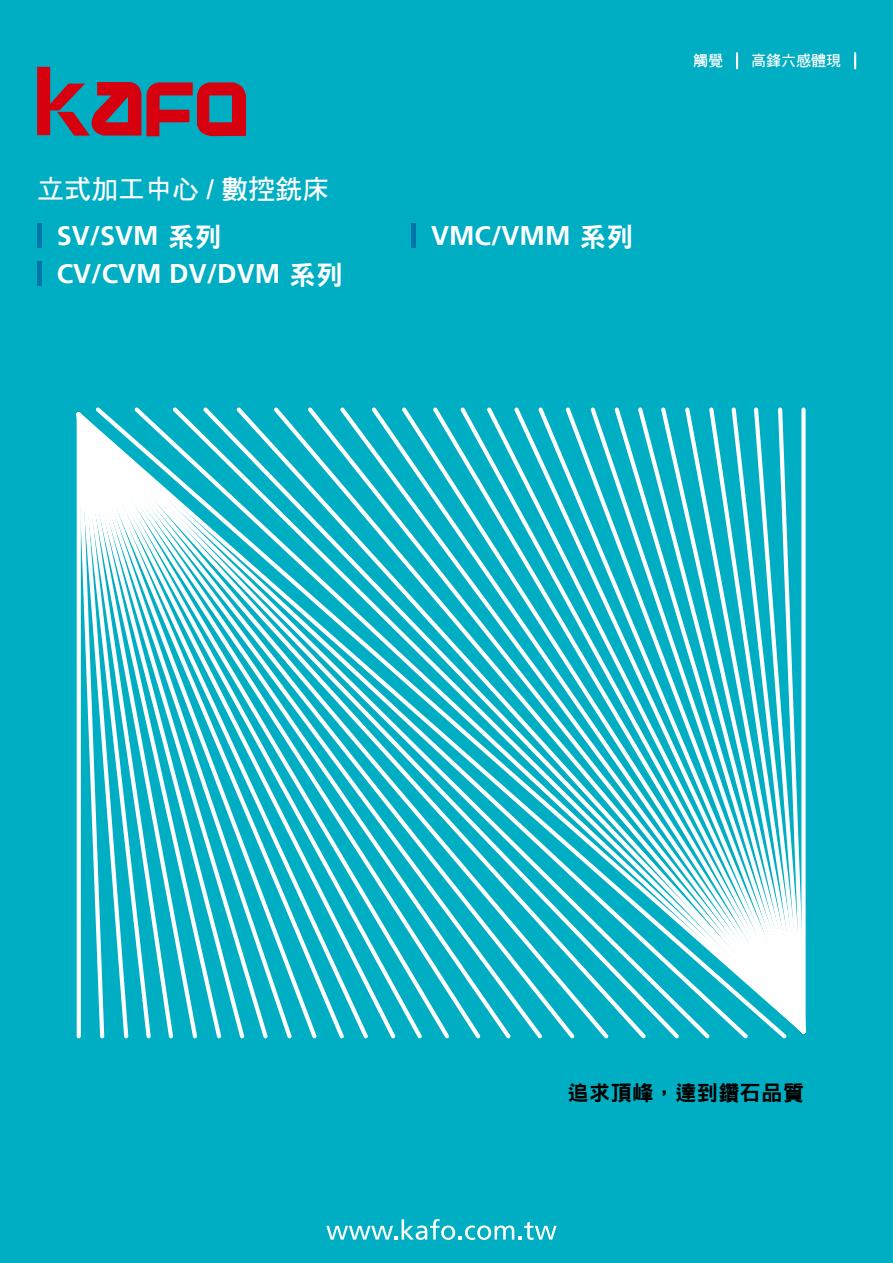
<style>
.page{position:relative;width:893px;height:1263px;background:#00aec4}
.page>*{position:absolute;margin:0;border:0;box-sizing:border-box;transform-origin:0 0}
.t1{font:700 27px "Frutiger LT";color:#fff}
.t2{font:27px "DF Hei Bd HKP BF";color:#fff}
.t3{font:21px "DFN Hei W9 WINP BF";letter-spacing:.025em;color:#000}
.t4{font:15px "DF Hei Bd HKP BF";color:#fff}
.s1{font-family:"DFN Hei W9 WINP BF";font-weight:400}
</style>
<div class="page">
<svg style="left:76px;top:412px;width:672px;height:627px"></svg>
<svg style="left:94px;top:407px;width:712px;height:628px"></svg>
<hr style="left:37px;top:223px;width:4px;height:24px;background:#0075a9">
<hr style="left:37px;top:261px;width:4px;height:24px;background:#0075a9">
<div style="left:411px;top:223px;width:5px;height:24px;background:#0075a9"></div>
<svg style="left:326px;top:1219px;width:231px;height:21px"></svg>
<svg style="left:37px;top:67px;width:209px;height:69px"></svg>
<svg style="left:854px;top:52px;width:2px;height:17px"></svg>
<svg style="left:736px;top:52px;width:2px;height:17px"></svg>
<p class="t2" style="left:37px;top:175px;width:293px">立式加工中心 / 數控銑床</p>
<p class="t1" style="left:57px;top:219px;width:167px">SV/SVM <span class="s1">系列</span></p>
<p class="t1" style="left:431px;top:219px;width:204px">VMC/VMM <span class="s1">系列</span></p>
<p class="t1" style="left:57px;top:258px;width:288px">CV/CVM DV/DVM <span class="s1">系列</span></p>
<p class="t4" style="left:693px;top:53px;width:31px">觸覺</p>
<p class="t4" style="left:751px;top:53px;width:91px">高鋒六感體現</p>
<p class="t3" style="left:568px;top:1082px;width:238px">追求頂峰，達到鑽石品質</p>
</div>
